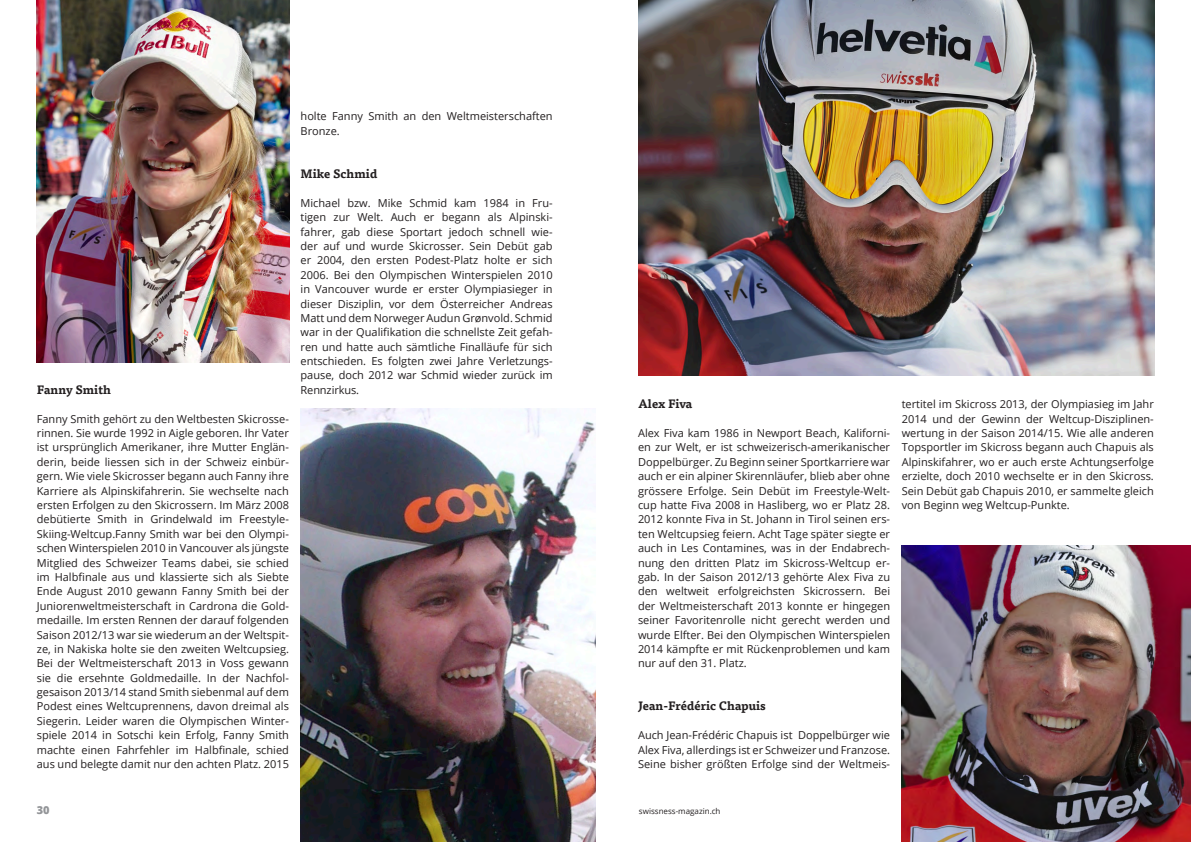
<style>
.page{position:relative;width:1191px;height:842px;background:#fff}
.page>*{position:absolute;margin:0;border:0;box-sizing:border-box;transform-origin:0 0}
.t1{font:700 12px "Tisa Pro";color:#231f20}
.t2{font:11px/14.4px "Open Sans";color:#231f20;text-align:justify}
.t3{font:800 11px "Open Sans";color:#939598}
.t4{font:8px "Open Sans";color:#231f20}
</style>
<div class="page">
<img style="left:37px;top:0;width:252px;height:363px">
<img style="left:901px;top:545px;width:290px;height:297px">
<img style="left:300px;top:408px;width:295px;height:434px">
<img style="left:638px;top:0;width:516px;height:375px">
<p class="t1" style="left:37px;top:380px;width:76px">Fanny Smith</p>
<p class="t2" style="left:37px;top:411px;width:254px">Fanny Smith gehört zu den Weltbesten Skicrosse&shy;rinnen. Sie wurde 1992 in Aigle geboren. Ihr Vater ist ursprünglich Amerikaner, ihre Mutter Englän&shy;derin, beide liessen sich in der Schweiz einbür&shy;gern. Wie viele Skicrosser begann auch Fanny ihre Karriere als Alpinskifahrerin. Sie wechselte nach ersten Erfolgen zu den Skicrossern. Im März 2008 debütierte Smith in Grindelwald im Freestyle-Skiing-Weltcup.Fanny Smith war bei den Olympi&shy;schen Winterspielen 2010 in Vancouver als jüngste Mitglied des Schweizer Teams dabei, sie schied im Halbfinale aus und klassierte sich als Siebte Ende August 2010 gewann Fanny Smith bei der Juniorenweltmeisterschaft in Cardrona die Gold&shy;medaille. Im ersten Rennen der darauf folgenden Saison 2012/13 war sie wiederum an der Weltspit&shy;ze, in Nakiska holte sie den zweiten Weltcupsieg.<br>Bei der Weltmeisterschaft 2013 in Voss gewann sie die ersehnte Goldmedaille. In der Nachfol&shy;gesaison 2013/14 stand Smith siebenmal auf dem Podest eines Weltcuprennens, davon dreimal als Siegerin. Leider waren die Olympischen Winter&shy;spiele 2014 in Sotschi kein Erfolg, Fanny Smith machte einen Fahrfehler im Halbfinale, schied aus und belegte damit nur den achten Platz. 2015</p>
<p class="t2" style="left:300px;top:109px;width:253px">holte Fanny Smith an den Weltmeisterschaften<br>Bronze.</p>
<p class="t1" style="left:300px;top:164px;width:78px">Mike Schmid</p>
<p class="t2" style="left:300px;top:195px;width:254px">Michael bzw. Mike Schmid kam 1984 in Fru&shy;tigen zur Welt. Auch er begann als Alpinski&shy;fahrer, gab diese Sportart jedoch schnell wie&shy;der auf und wurde Skicrosser. Sein Debüt gab er 2004, den ersten Podest-Platz holte er sich 2006. Bei den Olympischen Winterspielen 2010 in Vancouver wurde er erster Olympiasieger in dieser Disziplin, vor dem Österreicher Andreas Matt und dem Norweger Audun Grønvold. Schmid war in der Qualifikation die schnellste Zeit gefah&shy;ren und hatte auch sämtliche Finalläufe für sich entschieden. Es folgten zwei Jahre Verletzungs&shy;pause, doch 2012 war Schmid wieder zurück im Rennzirkus.</p>
<p class="t1" style="left:638px;top:394px;width:56px">Alex Fiva</p>
<p class="t2" style="left:638px;top:426px;width:254px">Alex Fiva kam 1986 in Newport Beach, Kaliforni&shy;en zur Welt, er ist schweizerisch-amerikanischer Doppelbürger. Zu Beginn seiner Sportkarriere war auch er ein alpiner Skirennläufer, blieb aber ohne grössere Erfolge. Sein Debüt im Freestyle-Welt&shy;cup hatte Fiva 2008 in Hasliberg, wo er Platz 28.<br>2012 konnte Fiva in St. Johann in Tirol seinen ers&shy;ten Weltcupsieg feiern. Acht Tage später siegte er auch in Les Contamines, was in der Endabrech&shy;nung den dritten Platz im Skicross-Weltcup er&shy;gab. In der Saison 2012/13 gehörte Alex Fiva zu den weltweit erfolgreichsten Skicrossern. Bei der Weltmeisterschaft 2013 konnte er hingegen seiner Favoritenrolle nicht gerecht werden und wurde Elfter. Bei den Olympischen Winterspielen 2014 kämpfte er mit Rückenproblemen und kam nur auf den 31. Platz.</p>
<p class="t1" style="left:638px;top:696px;width:129px">Jean-Frédéric Chapuis</p>
<p class="t2" style="left:638px;top:728px;width:254px">Auch Jean-Frédéric Chapuis ist Doppelbürger wie Alex Fiva, allerdings ist er Schweizer und Franzose.<br>Seine bisher größten Erfolge sind der Weltmeis-</p>
<p class="t2" style="left:901px;top:397px;width:254px">tertitel im Skicross 2013, der Olympiasieg im Jahr 2014 und der Gewinn der Weltcup-Disziplinen&shy;wertung in der Saison 2014/15. Wie alle anderen Topsportler im Skicross begann auch Chapuis als Alpinskifahrer, wo er auch erste Achtungserfolge erzielte, doch 2010 wechselte er in den Skicross.<br>Sein Debüt gab Chapuis 2010, er sammelte gleich von Beginn weg Weltcup-Punkte.</p>
<p class="t3" style="left:37px;top:801px;width:14px">30</p>
<p class="t4" style="left:639px;top:805px;width:83px">swissness-magazin.ch</p>
</div>
